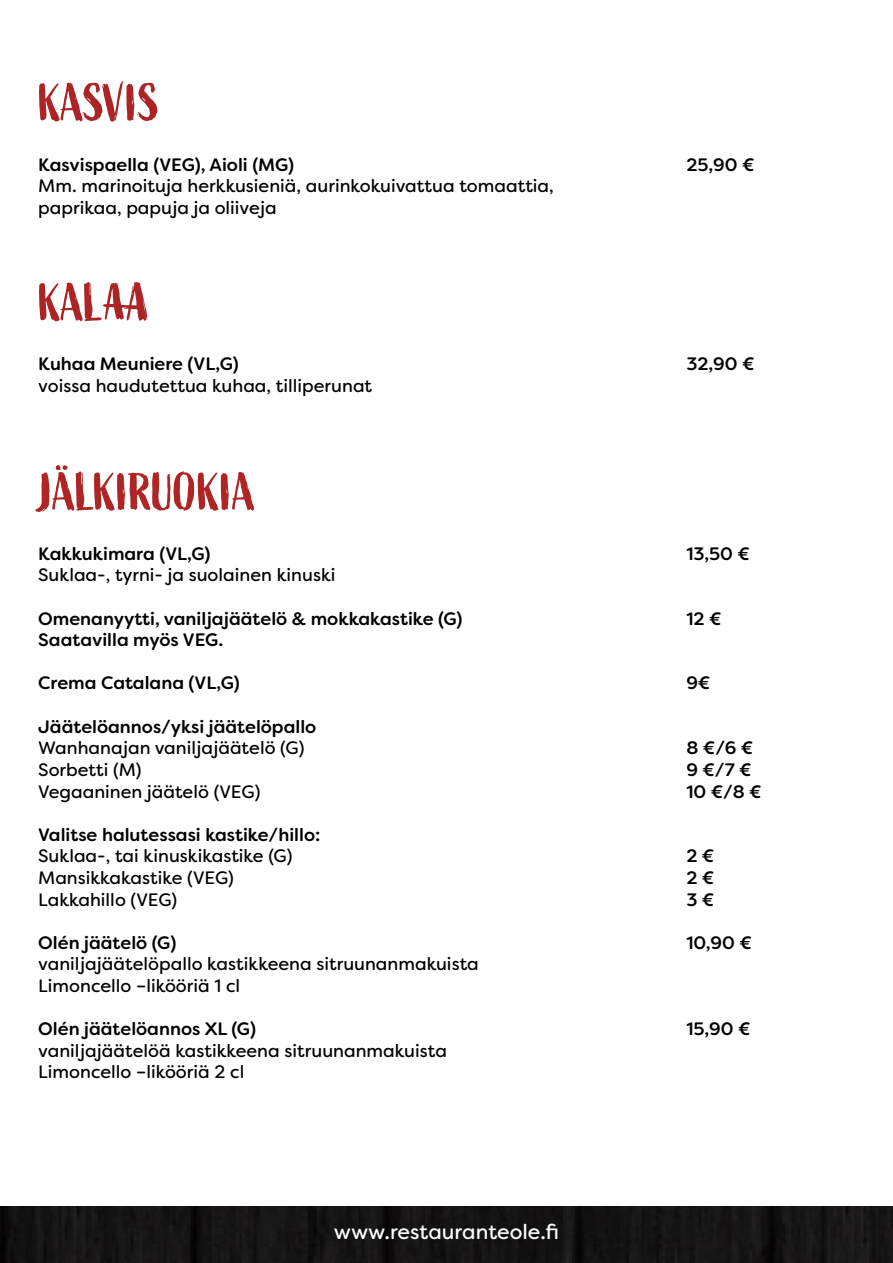
<style>
.page{position:relative;width:893px;height:1263px;background:#fff}
.page>*{position:absolute;margin:0;border:0;box-sizing:border-box;transform-origin:0 0}
.t1{font:52.5px "Active";letter-spacing:-.01em;color:#ad2625}
.t2{font:52.5px "Active";letter-spacing:-.005em;color:#ac2526}
.t3{font:21px "Filson Soft";color:#fff}
.t4{font:18px/21.6px "Filson Soft";color:#000}
.t5{font:500 18px "Filson Soft";color:#000}
.t6{font:18px "Filson Soft";color:#020203}
.t7{font:500 18px "Filson Soft";color:#020203}
</style>
<div class="page">
<img style="left:0;top:1206px;width:893px;height:57px">
<h1 class="t2" style="left:38px;top:73px;width:123px">KASVIS</h1>
<p class="t5" style="left:38px;top:153px;width:257px">Kasvispaella (VEG), Aioli (MG)</p>
<p class="t5" style="left:686px;top:153px;width:70px">25,90 €</p>
<p class="t4" style="left:38px;top:175px;width:517px">Mm. marinoituja herkkusieniä, aurinkokuivattua tomaattia, paprikaa, papuja ja oliiveja</p>
<h1 class="t2" style="left:38px;top:273px;width:113px">KALAA</h1>
<p class="t7" style="left:38px;top:352px;width:202px">Kuhaa Meuniere (VL,G)</p>
<p class="t7" style="left:686px;top:352px;width:70px">32,90 €</p>
<p class="t6" style="left:38px;top:374px;width:335px">voissa haudutettua kuhaa, tilliperunat</p>
<h1 class="t1" style="left:38px;top:462px;width:219px">JÄLKIRUOKIA</h1>
<p class="t5" style="left:38px;top:542px;width:174px">Kakkukimara (VL,G)</p>
<p class="t5" style="left:686px;top:542px;width:65px">13,50 €</p>
<p class="t4" style="left:38px;top:564px;width:299px">Suklaa-, tyrni- ja suolainen kinuski</p>
<p class="t5" style="left:38px;top:607px;width:426px">Omenanyytti, vaniljajäätelö &amp; mokkakastike (G)</p>
<p class="t5" style="left:686px;top:607px;width:37px">12 €</p>
<p class="t5" style="left:38px;top:628px;width:187px">Saatavilla myös VEG.</p>
<p class="t5" style="left:38px;top:671px;width:203px">Crema Catalana (VL,G)</p>
<p class="t5" style="left:686px;top:671px;width:26px">9€</p>
<p class="t5" style="left:38px;top:715px;width:280px">Jäätelöannos/yksi jäätelöpallo</p>
<p class="t4" style="left:38px;top:737px;width:268px">Wanhanajan vaniljajäätelö (G)</p>
<p class="t5" style="left:686px;top:736px;width:69px">8 €/6 €</p>
<p class="t4" style="left:38px;top:759px;width:105px">Sorbetti (M)</p>
<p class="t5" style="left:686px;top:758px;width:67px">9 €/7 €</p>
<p class="t4" style="left:38px;top:780px;width:224px">Vegaaninen jäätelö (VEG)</p>
<p class="t5" style="left:686px;top:779px;width:77px">10 €/8 €</p>
<p class="t5" style="left:38px;top:823px;width:284px">Valitse halutessasi kastike/hillo:</p>
<p class="t4" style="left:38px;top:845px;width:256px">Suklaa-, tai kinuskikastike (G)</p>
<p class="t5" style="left:686px;top:844px;width:30px">2 €</p>
<p class="t4" style="left:38px;top:867px;width:197px">Mansikkakastike (VEG)</p>
<p class="t5" style="left:686px;top:866px;width:30px">2 €</p>
<p class="t4" style="left:38px;top:888px;width:141px">Lakkahillo (VEG)</p>
<p class="t5" style="left:686px;top:887px;width:30px">3 €</p>
<p class="t5" style="left:38px;top:931px;width:140px">Olén jäätelö (G)</p>
<p class="t5" style="left:686px;top:931px;width:67px">10,90 €</p>
<p class="t4" style="left:38px;top:953px;width:442px">vaniljajäätelöpallo kastikkeena sitruunanmakuista<br>Limoncello –likööriä 1 cl</p>
<p class="t5" style="left:38px;top:1017px;width:219px">Olén jäätelöannos XL (G)</p>
<p class="t5" style="left:686px;top:1017px;width:66px">15,90 €</p>
<p class="t4" style="left:38px;top:1039px;width:410px">vaniljajäätelöä kastikkeena sitruunanmakuista<br>Limoncello –likööriä 2 cl</p>
<p class="t3" style="left:334px;top:1217px;width:227px">www.restauranteole.fi</p>
</div>
